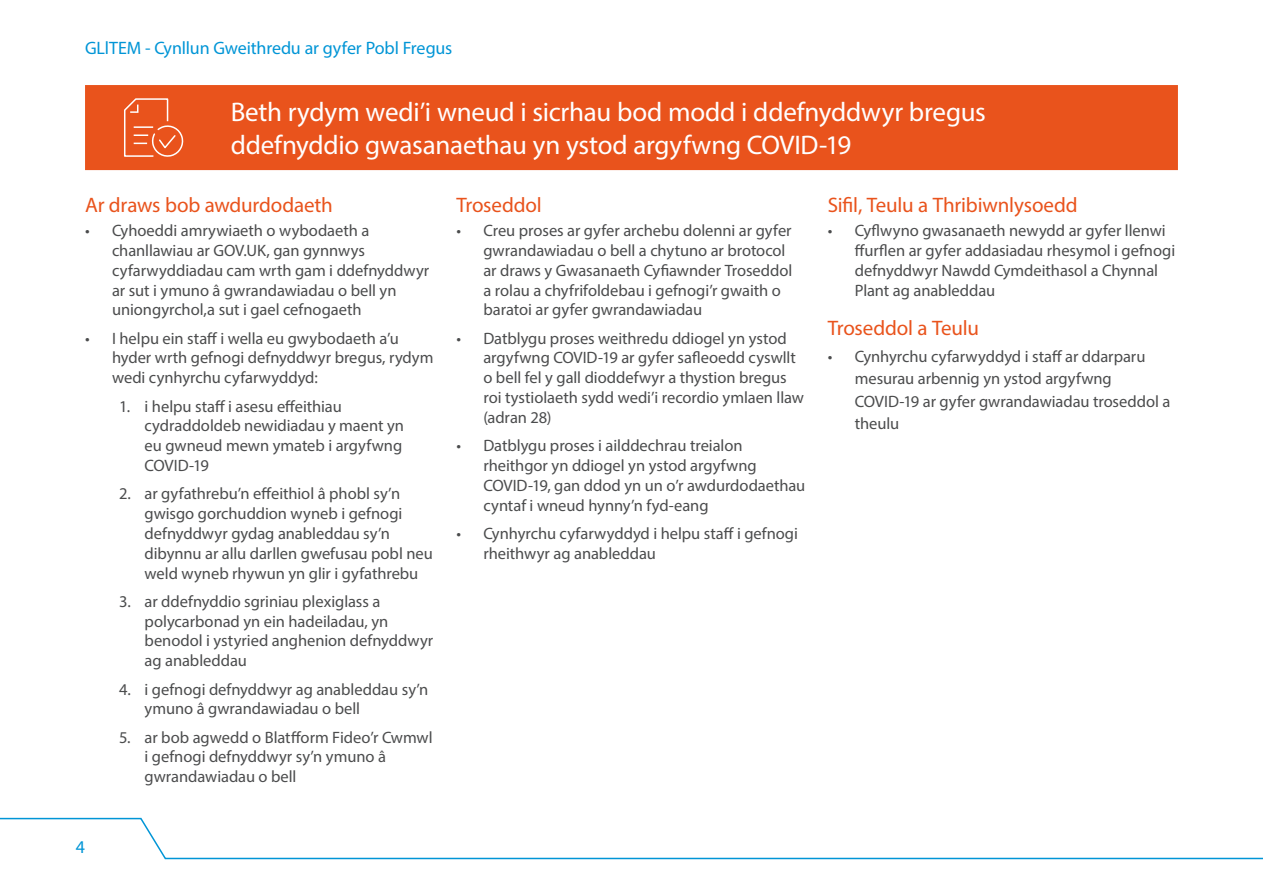
<style>
.page{position:relative;width:1263px;height:893px;background:#fff}
.page>*{position:absolute;margin:0;border:0;box-sizing:border-box;transform-origin:0 0}
.Body_text{font:27px/32.4px "Myriad Pro";letter-spacing:-.01em;color:#fff}
.Heading_2{font:21px "Myriad Pro";letter-spacing:-.01em;color:#e9531c}
.t1{font:18px "Myriad Pro";letter-spacing:-.01em;color:#0095d6}
.t2{font:16.5px/19.8px "Myriad Pro";color:#4b4c4d}
</style>
<div class="page">
<svg style="left:0;top:817px;width:1263px;height:43px"></svg>
<div style="left:85px;top:85px;width:1093px;height:85px;background:#e9531c"></div>
<svg style="left:123px;top:98px;width:63px;height:62px;background:#eb6837"></svg>
<p class="t1" style="left:85px;top:37px;width:369px">GLlTEM - Cynllun Gweithredu ar gyfer Pobl Fregus</p>
<p class="Body_text" style="left:231px;top:96px;width:757px">Beth rydym wedi’i wneud i sicrhau bod modd i ddefnyddwyr bregus ddefnyddio gwasanaethau yn ystod argyfwng COVID-19</p>
<p class="Heading_2" style="left:85px;top:192px;width:249px">Ar draws bob awdurdodaeth</p>
<p class="t2" style="left:112px;top:220px;width:319px;text-indent:-27px">• Cyhoeddi amrywiaeth o wybodaeth a chanllawiau ar GOV.UK, gan gynnwys cyfarwyddiadau cam wrth gam i ddefnyddwyr ar sut i ymuno â gwrandawiadau o bell yn uniongyrchol,a sut i gael cefnogaeth</p>
<p class="t2" style="left:112px;top:328px;width:323px;text-indent:-27px">• I helpu ein staff i wella eu gwybodaeth a’u hyder wrth gefnogi defnyddwyr bregus, rydym wedi cynhyrchu cyfarwyddyd:</p>
<p class="t2" style="left:145px;top:396px;width:261px;text-indent:-26px">1. i helpu staff i asesu effeithiau cydraddoldeb newidiadau y maent yn eu gwneud mewn ymateb i argyfwng<br>COVID-19</p>
<p class="t2" style="left:145px;top:484px;width:290px;text-indent:-26px">2. ar gyfathrebu’n effeithiol â phobl sy’n gwisgo gorchuddion wyneb i gefnogi defnyddwyr gydag anableddau sy’n dibynnu ar allu darllen gwefusau pobl neu weld wyneb rhywun yn glir i gyfathrebu</p>
<p class="t2" style="left:145px;top:591px;width:290px;text-indent:-26px">3. ar ddefnyddio sgriniau plexiglass a polycarbonad yn ein hadeiladau, yn benodol i ystyried anghenion defnyddwyr ag anableddau</p>
<p class="t2" style="left:145px;top:679px;width:285px;text-indent:-26px">4. i gefnogi defnyddwyr ag anableddau sy’n ymuno â gwrandawiadau o bell</p>
<p class="t2" style="left:145px;top:727px;width:290px;text-indent:-26px">5. ar bob agwedd o Blatfform Fideo’r Cwmwl i gefnogi defnyddwyr sy’n ymuno â gwrandawiadau o bell</p>
<p class="Heading_2" style="left:828px;top:192px;width:251px">Sifil, Teulu a Thribiwnlysoedd</p>
<p class="t2" style="left:855px;top:220px;width:322px;text-indent:-27px">• Cyflwyno gwasanaeth newydd ar gyfer llenwi ffurflen ar gyfer addasiadau rhesymol i gefnogi defnyddwyr Nawdd Cymdeithasol a Chynnal Plant ag anableddau</p>
<p class="Heading_2" style="left:828px;top:315px;width:153px">Troseddol a Teulu</p>
<p class="t2" style="left:855px;top:345px;width:317px;line-height:22.5px;text-indent:-27px">• Cynhyrchu cyfarwyddyd i staff ar ddarparu mesurau arbennig yn ystod argyfwng<br>COVID-19 ar gyfer gwrandawiadau troseddol a theulu</p>
<p class="Heading_2" style="left:456px;top:192px;width:87px">Troseddol</p>
<p class="t2" style="left:483px;top:220px;width:310px;text-indent:-27px">• Creu proses ar gyfer archebu dolenni ar gyfer gwrandawiadau o bell a chytuno ar brotocol ar draws y Gwasanaeth Cyfiawnder Troseddol a rolau a chyfrifoldebau i gefnogi’r gwaith o baratoi ar gyfer gwrandawiadau</p>
<p class="t2" style="left:483px;top:328px;width:322px;text-indent:-27px">• Datblygu proses weithredu ddiogel yn ystod argyfwng COVID-19 ar gyfer safleoedd cyswllt o bell fel y gall dioddefwyr a thystion bregus roi tystiolaeth sydd wedi’i recordio ymlaen llaw (adran 28)</p>
<p class="t2" style="left:483px;top:435px;width:323px;text-indent:-27px">• Datblygu proses i ailddechrau treialon rheithgor yn ddiogel yn ystod argyfwng COVID-19, gan ddod yn un o’r awdurdodaethau cyntaf i wneud hynny’n fyd-eang</p>
<p class="t2" style="left:483px;top:523px;width:316px;text-indent:-27px">• Cynhyrchu cyfarwyddyd i helpu staff i gefnogi rheithwyr ag anableddau</p>
<p class="t1" style="left:76px;top:835px;width:11px">4</p>
</div>
